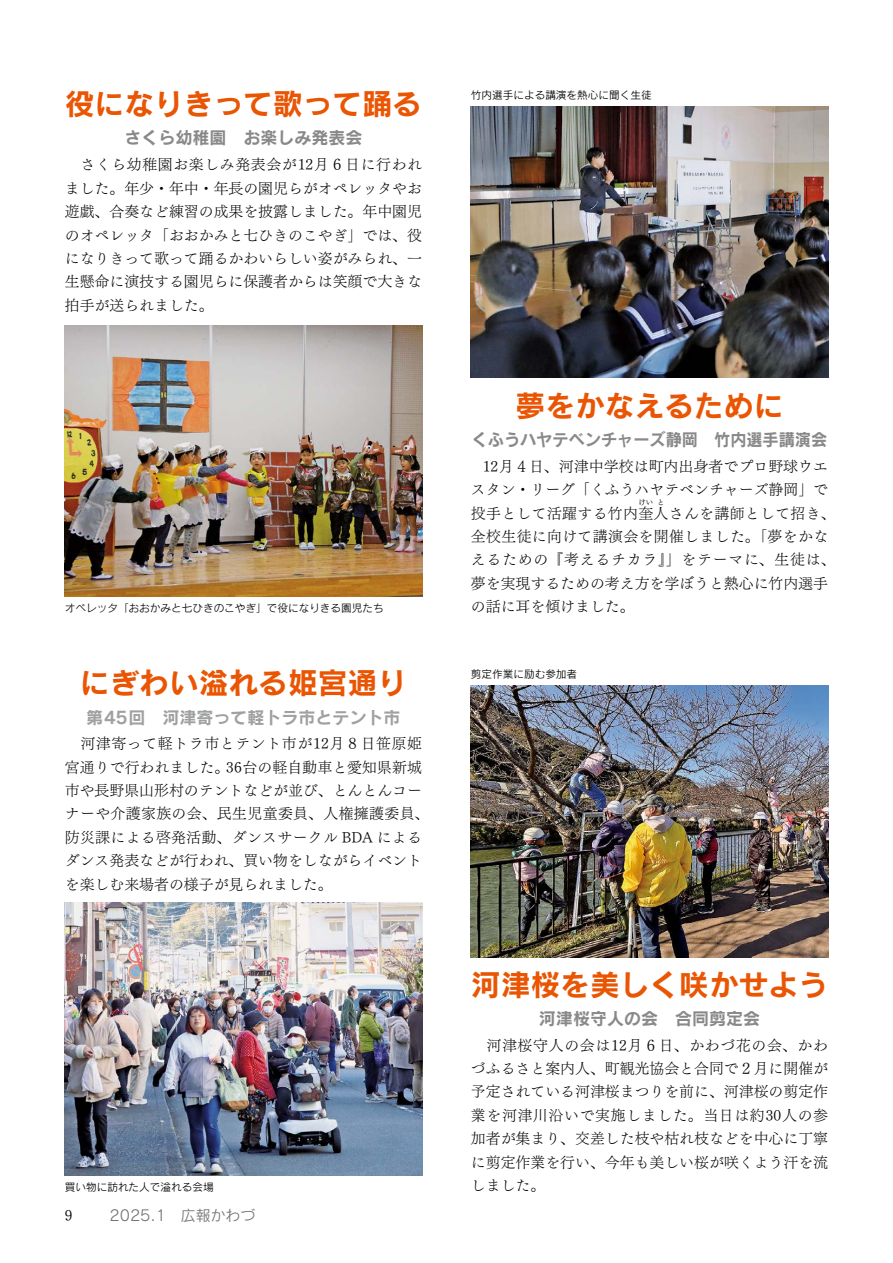
<style>
.page{position:relative;width:893px;height:1263px;background:#fff}
.page>*{position:absolute;margin:0;border:0;box-sizing:border-box;transform-origin:0 0}
.t1{font:29.7px "Rodin Pro N B";color:#ea5504}
.t2{font:16.95px "Rodin Pro N B";color:#898989}
.t3{font:16.95px "Rodin Pro N B";color:#898989;scale:.95 1}
.t4{font:16.95px "Rodin Pro N B";color:#9fa0a0}
.t5{font:14.85px/23.4px "Tsuku Min Pr 6 N L";color:#000;text-align:justify}
.t6{font:14.85px/23.4px "Tsuku Min Pr 6 N L";letter-spacing:.025em;color:#000}
.t7{font:14.85px/23.4px "Tsuku Min Pr 6 N L";letter-spacing:.04em;color:#000;text-align:right}
.t8{font:14.85px "Rodin Pro N M";color:#727171}
.t9{font:10.65px "Rodin Pro N M";color:#000}
.t10{font:7.5px "Tsuku Min Pr 6 N L";color:#000}
</style>
<div class="page">
<img style="left:65px;top:325px;width:357px;height:271px">
<img style="left:471px;top:107px;width:357px;height:271px">
<img style="left:65px;top:902px;width:357px;height:273px">
<img style="left:471px;top:686px;width:357px;height:272px">
<h1 class="t1" style="left:65px;top:84px;width:359px">役になりきって歌って踊る</h1>
<p class="t2" style="left:124px;top:126px;width:240px">さくら幼稚園　お楽しみ発表会</p>
<p class="t5" style="left:65px;top:151px;width:359px">　さくら幼稚園お楽しみ発表会が12月６日に行われました。年少・年中・年長の園児らがオペレッタやお遊戯、合奏など練習の成果を披露しました。年中園児のオペレッタ「おおかみと七ひきのこやぎ」では、役になりきって歌って踊るかわいらしい姿がみられ、一生懸命に演技する園児らに保護者からは笑顔で大きな拍手が送られました。</p>
<p class="t9" style="left:65px;top:601px;width:320px">オペレッタ「おおかみと七ひきのこやぎ」で役になりきる園児たち</p>
<h1 class="t1" style="left:80px;top:663px;width:329px">にぎわい溢れる姫宮通り</h1>
<p class="t4" style="left:86px;top:706px;width:316px">第45回　河津寄って軽トラ市とテント市</p>
<p class="t7" style="left:65px;top:730px;width:359px">　河津寄って軽トラ市とテント市が12月８日笹原姫<br>36台の軽自動車と愛知県新城</p>
<p class="t5" style="left:65px;top:754px;width:366px;text-align:left">宮通りで行われました。<br>市や長野県山形村のテントなどが並び、とんとんコーナーや介護家族の会、民生児童委員、人権擁護委員、防災課による啓発活動、ダンスサークル BDA によるダンス発表などが行われ、買い物をしながらイベントを楽しむ来場者の様子が見られました。</p>
<p class="t9" style="left:65px;top:1180px;width:150px">買い物に訪れた人で溢れる会場</p>
<p class="t5" style="left:65px;top:1202px;width:9px">9</p>
<p class="t8" style="left:109px;top:1205px;width:147px">2025.1　広報かわづ</p>
<p class="t9" style="left:471px;top:88px;width:182px">竹内選手による講演を熱心に聞く生徒</p>
<h1 class="t1" style="left:516px;top:386px;width:269px">夢をかなえるために</h1>
<p class="t3" style="left:472px;top:428px;width:376px">くふうハヤテベンチャーズ静岡　竹内選手講演会</p>
<p class="t5" style="left:483px;top:453px;width:347px">12月４日、河津中学校は町内出身者でプロ野球ウエ</p>
<p class="t6" style="left:471px;top:453px;width:366px">　<br>スタン・リーグ「くふうハヤテベンチャーズ静岡」で投手として活躍する竹内奎人さんを講師として招き、</p>
<p class="t10" style="left:638px;top:495px;width:16px">けい</p>
<p class="t10" style="left:657px;top:495px;width:9px">と</p>
<p class="t6" style="left:471px;top:523px;width:366px">全校生徒に向けて講演会を開催しました。「夢をかなえるための『考えるチカラ』」をテーマに、生徒は、夢を実現するための考え方を学ぼうと熱心に竹内選手の話に耳を傾けました。</p>
<p class="t9" style="left:471px;top:667px;width:108px">剪定作業に励む参加者</p>
<h1 class="t1" style="left:471px;top:965px;width:359px">河津桜を美しく咲かせよう</h1>
<p class="t2" style="left:539px;top:1007px;width:223px">河津桜守人の会　合同剪定会</p>
<p class="t5" style="left:471px;top:1032px;width:359px">　河津桜守人の会は12月６日、かわづ花の会、かわづふるさと案内人、町観光協会と合同で２月に開催が予定されている河津桜まつりを前に、河津桜の剪定作業を河津川沿いで実施しました。当日は約30人の参加者が集まり、交差した枝や枯れ枝などを中心に丁寧に剪定作業を行い、今年も美しい桜が咲くよう汗を流しました。</p>
</div>
